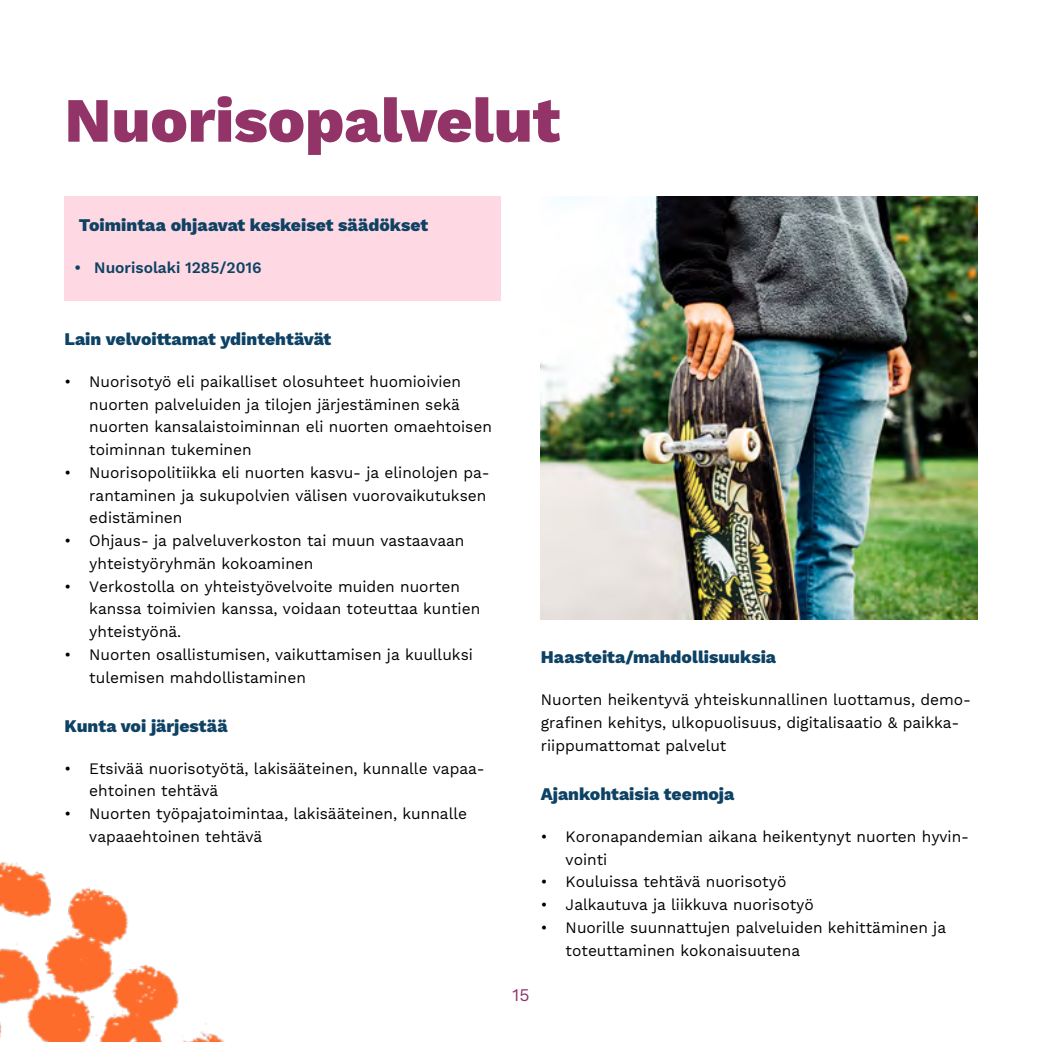
<style>
.page{position:relative;width:1042px;height:1042px;background:#fff}
.page>*{position:absolute;margin:0;border:0;box-sizing:border-box;transform-origin:0 0}
.OTS{font:800 63px "Work Sans";letter-spacing:-.005em;color:#923468}
.Vots2{font:800 17.5px "Work Sans";color:#0e4264}
.t1{font:17.5px "Work Sans";color:#923468}
.Leipis2{font:15.75px/22.8px "Work Sans";color:#000}
.t2{font:600 15.75px "Work Sans";color:#0e4264}
</style>
<div class="page">
<div style="left:64px;top:197px;width:437px;height:104px;background:#fed9e3"></div>
<img style="left:541px;top:197px;width:436px;height:422px">
<img style="left:0;top:862px;width:225px;height:180px">
<p class="OTS" style="left:64px;top:84px;width:497px">Nuorisopalvelut</p>
<p class="Vots2" style="left:79px;top:215px;width:351px">Toimintaa ohjaavat keskeiset säädökset</p>
<p class="t2" style="left:74px;top:258px;width:189px">• Nuorisolaki 1285/2016</p>
<p class="Vots2" style="left:64px;top:329px;width:268px">Lain velvoittamat ydintehtävät</p>
<p class="Leipis2" style="left:89px;top:371px;width:404px;text-indent:-25px">• Nuorisotyö eli paikalliset olosuhteet huomioivien nuorten palveluiden ja tilojen järjestäminen sekä nuorten kansalaistoiminnan eli nuorten omaehtoisen toiminnan tukeminen</p>
<p class="Leipis2" style="left:89px;top:462px;width:402px;text-indent:-25px">• Nuorisopolitiikka eli nuorten kasvu- ja elinolojen pa&shy;rantaminen ja sukupolvien välisen vuorovaikutuksen edistäminen</p>
<p class="Leipis2" style="left:89px;top:530px;width:377px;text-indent:-25px">• Ohjaus- ja palveluverkoston tai muun vastaavaan yhteistyöryhmän kokoaminen</p>
<p class="Leipis2" style="left:89px;top:575px;width:392px;text-indent:-25px">• Verkostolla on yhteistyövelvoite muiden nuorten kanssa toimivien kanssa, voidaan toteuttaa kuntien yhteistyönä.</p>
<p class="Leipis2" style="left:89px;top:644px;width:385px;text-indent:-25px">• Nuorten osallistumisen, vaikuttamisen ja kuulluksi tulemisen mahdollistaminen</p>
<p class="Vots2" style="left:64px;top:715px;width:165px">Kunta voi järjestää</p>
<p class="Leipis2" style="left:89px;top:757px;width:397px;text-indent:-25px">• Etsivää nuorisotyötä, lakisääteinen, kunnalle vapaa&shy;ehtoinen tehtävä</p>
<p class="Leipis2" style="left:89px;top:803px;width:379px;text-indent:-25px">• Nuorten työpajatoimintaa, lakisääteinen, kunnalle vapaaehtoinen tehtävä</p>
<p class="Vots2" style="left:541px;top:647px;width:237px">Haasteita/mahdollisuuksia</p>
<p class="Leipis2" style="left:541px;top:689px;width:432px">Nuorten heikentyvä yhteiskunnallinen luottamus, demo&shy;grafinen kehitys, ulkopuolisuus, digitalisaatio &amp; paikka&shy;riippumattomat palvelut</p>
<p class="Vots2" style="left:541px;top:784px;width:195px">Ajankohtaisia teemoja</p>
<p class="Leipis2" style="left:566px;top:826px;width:405px;text-indent:-25px">• Koronapandemian aikana heikentynyt nuorten hyvin&shy;vointi</p>
<p class="Leipis2" style="left:541px;top:871px;width:247px">• Kouluissa tehtävä nuorisotyö</p>
<p class="Leipis2" style="left:541px;top:894px;width:274px">• Jalkautuva ja liikkuva nuorisotyö</p>
<p class="Leipis2" style="left:566px;top:917px;width:382px;text-indent:-25px">• Nuorille suunnattujen palveluiden kehittäminen ja toteuttaminen kokonaisuutena</p>
<p class="t1" style="left:512px;top:985px;width:19px">15</p>
</div>
